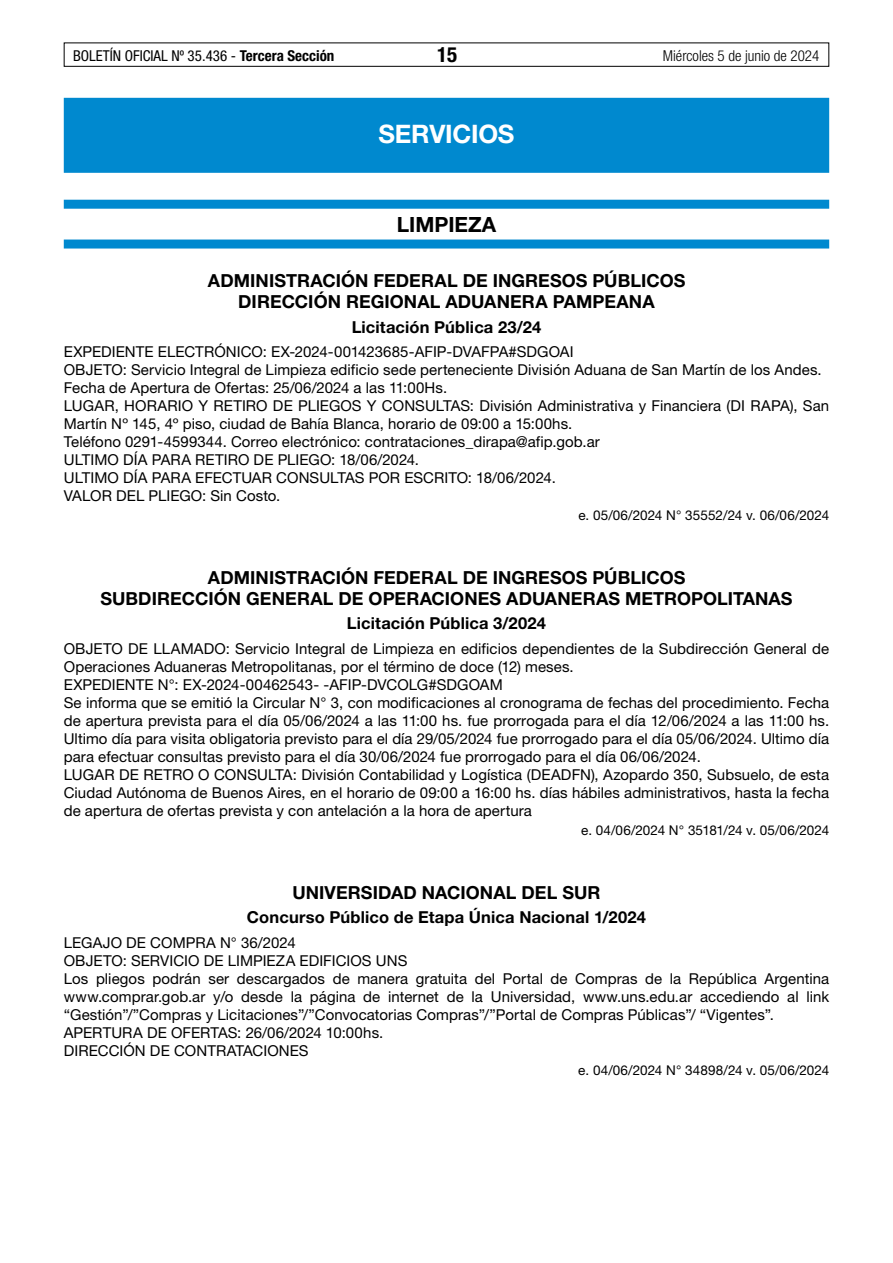
<style>
.page{position:relative;width:893px;height:1263px;background:#fff}
.page>*{position:absolute;margin:0;border:0;box-sizing:border-box;transform-origin:0 0}
.t1{font:700 25.5px "Helvetica Neue LT Std";letter-spacing:-.01em;color:#fff}
.t2{font:700 21px "Helvetica Neue LT Std";color:#000}
.t3{font:700 condensed 21px "Helvetica Neue LT Std";color:#000}
.t4{font:700 18px/21px "Helvetica Neue LT Std";letter-spacing:.005em;color:#000}
.t5{font:700 16.5px "Helvetica Neue LT Std";letter-spacing:.01em;color:#000}
.t6{font:15px/18px "Helvetica Neue LT Std";letter-spacing:.005em;color:#000}
.t7{font:condensed 15px "Helvetica Neue LT Std";color:#000}
.t8{font:300 condensed 15px "Helvetica Neue LT Std";color:#000}
.t9{font:13.5px "Helvetica Neue LT Std";letter-spacing:.01em;color:#000}
.s1{font-weight:700}
.s2{color:#fff}
</style>
<div class="page">
<div style="left:64px;top:43px;width:765px;height:24px;border:1px solid #000"></div>
<div style="left:64px;top:98px;width:765px;height:75px;background:#0089cf"></div>
<div style="left:64px;top:200px;width:765px;height:9px;background:#0089cf"></div>
<div style="left:64px;top:240px;width:765px;height:9px;background:#0089cf"></div>
<p class="t7" style="left:73px;top:47px;width:263px">BOLETÍN OFICIAL Nº 35.436 - <span class="s1">Tercera Sección</span></p>
<h2 class="t3" style="left:437px;top:42px;width:22px">15</h2>
<p class="t8" style="left:663px;top:47px;width:158px">Miércoles 5 de junio de 2024</p>
<h1 class="t1" style="left:378px;top:118px;width:137px">SERVICIOS</h1>
<h2 class="t2" style="left:397px;top:212px;width:101px">LIMPIEZA</h2>
<p class="t4" style="left:238px;top:270px;width:461px;text-indent:-30px">ADMINISTRACIÓN FEDERAL DE INGRESOS PÚBLICOS <span class="s2">-<br></span>DIRECCIÓN REGIONAL ADUANERA PAMPEANA</p>
<p class="t5" style="left:352px;top:316px;width:191px">Licitación Pública 23/24</p>
<p class="t6" style="left:64px;top:342px;width:767px">EXPEDIENTE ELECTRÓNICO: EX-2024-001423685-AFIP-DVAFPA#SDGOAI<br>OBJETO: Servicio Integral de Limpieza edificio sede perteneciente División Aduana de San Martín de los Andes.<br>Fecha de Apertura de Ofertas: 25/06/2024 a las 11:00Hs.<br>LUGAR, HORARIO Y RETIRO DE PLIEGOS Y CONSULTAS: División Administrativa y Financiera (DI RAPA), San Martín Nº 145, 4º piso, ciudad de Bahía Blanca, horario de 09:00 a 15:00hs.<br>Teléfono 0291-4599344. Correo electrónico: contrataciones_dirapa@afip.gob.ar<br>ULTIMO DÍA PARA RETIRO DE PLIEGO: 18/06/2024.<br>ULTIMO DÍA PARA EFECTUAR CONSULTAS POR ESCRITO: 18/06/2024.<br>VALOR DEL PLIEGO: Sin Costo.</p>
<p class="t9" style="left:578px;top:507px;width:252px">e. 05/06/2024 N° 35552/24 v. 06/06/2024</p>
<p class="t4" style="left:100px;top:567px;width:694px;text-indent:108px">ADMINISTRACIÓN FEDERAL DE INGRESOS PÚBLICOS <span class="s2">-<br></span>SUBDIRECCIÓN GENERAL DE OPERACIONES ADUANERAS METROPOLITANAS</p>
<p class="t5" style="left:347px;top:613px;width:201px">Licitación Pública 3/2024</p>
<p class="t6" style="left:64px;top:639px;width:767px">OBJETO DE LLAMADO: Servicio Integral de Limpieza en edificios dependientes de la Subdirección General de Operaciones Aduaneras Metropolitanas, por el término de doce (12) meses.<br>EXPEDIENTE N°: EX-2024-00462543- -AFIP-DVCOLG#SDGOAM<br>Se informa que se emitió la Circular N° 3, con modificaciones al cronograma de fechas del procedimiento. Fecha de apertura prevista para el día 05/06/2024 a las 11:00 hs. fue prorrogada para el día 12/06/2024 a las 11:00 hs.<br>Ultimo día para visita obligatoria previsto para el día 29/05/2024 fue prorrogado para el día 05/06/2024. Ultimo día para efectuar consultas previsto para el día 30/06/2024 fue prorrogado para el día 06/06/2024.<br>LUGAR DE RETRO O CONSULTA: División Contabilidad y Logística (DEADFN), Azopardo 350, Subsuelo, de esta Ciudad Autónoma de Buenos Aires, en el horario de 09:00 a 16:00 hs. días hábiles administrativos, hasta la fecha de apertura de ofertas prevista y con antelación a la hora de apertura</p>
<p class="t9" style="left:581px;top:822px;width:250px">e. 04/06/2024 N° 35181/24 v. 05/06/2024</p>
<p class="t4" style="left:292px;top:881px;width:310px">UNIVERSIDAD NACIONAL DEL SUR</p>
<p class="t5" style="left:247px;top:907px;width:401px">Concurso Público de Etapa Única Nacional 1/2024</p>
<p class="t6" style="left:64px;top:933px;width:767px">LEGAJO DE COMPRA N° 36/2024<br>OBJETO: SERVICIO DE LIMPIEZA EDIFICIOS UNS<br>Los pliegos podrán ser descargados de manera gratuita del Portal de Compras de la República Argentina www.comprar.gob.ar y/o desde la página de internet de la Universidad, www.uns.edu.ar accediendo al link “Gestión”/”Compras y Licitaciones”/”Convocatorias Compras”/”Portal de Compras Públicas”/ “Vigentes”.<br>APERTURA DE OFERTAS: 26/06/2024 10:00hs.<br>DIRECCIÓN DE CONTRATACIONES</p>
<p class="t9" style="left:578px;top:1062px;width:252px">e. 04/06/2024 N° 34898/24 v. 05/06/2024</p>
</div>
